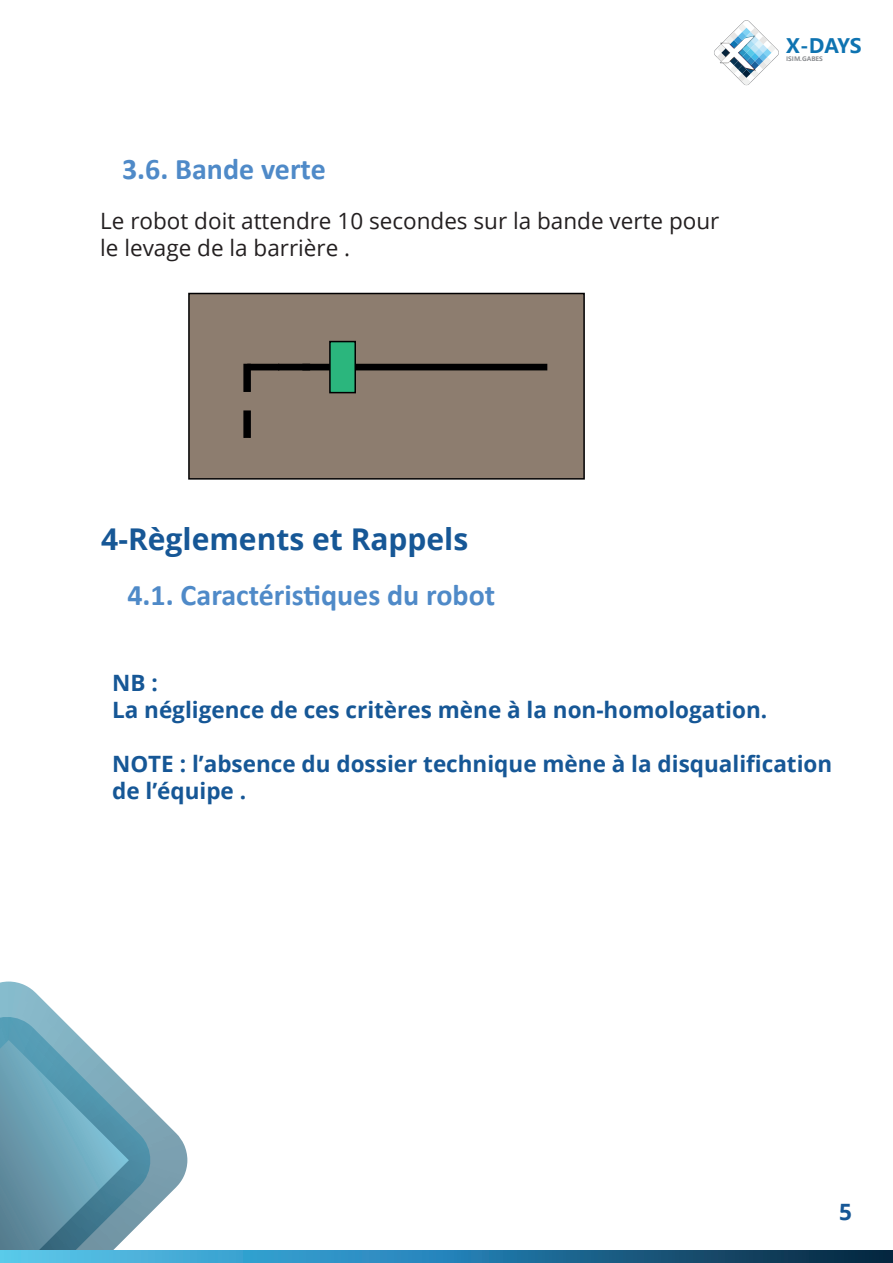
<style>
.page{position:relative;width:893px;height:1263px;background:#fff}
.page>*{position:absolute;margin:0;border:0;box-sizing:border-box;transform-origin:0 0}
.t1{font:700 30px "Calibri";color:#4f8ac8}
.t2{font:700 30px "Open Sans";color:#165796}
.t3{font:700 22.5px/27px "Open Sans";color:#165796}
.t4{font:22.5px/27px "Open Sans";color:#231f20}
.t5{font:700 19.8px "Microsoft Ya Hei UI";color:#0e73b1}
.t6{font:700 6.15px "Microsoft Ya Hei UI";color:#8b8d90}
</style>
<div class="page">
<div style="left:188px;top:293px;width:397px;height:187px;background:#8d7d6f;border:2px solid #000001"></div>
<div style="left:302px;top:364px;width:245px;height:6px;background:#000001"></div>
<div style="left:329px;top:341px;width:27px;height:52px;background:#2bb67d;border:2px solid #000001"></div>
<svg style="left:243px;top:410px;width:8px;height:28px"></svg>
<svg style="left:243px;top:364px;width:8px;height:28px"></svg>
<div style="left:247px;top:364px;width:32px;height:6px;background:#000001"></div>
<div style="left:278px;top:364px;width:32px;height:6px;background:#000001"></div>
<svg style="left:0;top:981px;width:187px;height:269px"></svg>
<svg style="left:0;top:1250px;width:893px;height:13px;background:#2a7ba4"></svg>
<svg style="left:714px;top:20px;width:65px;height:66px"></svg>
<p class="t5" style="left:786px;top:33px;width:77px">X-DAYS</p>
<h1 class="t1" style="left:122px;top:148px;width:205px">3.6. Bande verte</h1>
<p class="t4" style="left:100px;top:207px;width:621px">Le robot doit attendre 10 secondes sur la bande verte pour le levage de la barrière .</p>
<p class="t6" style="left:786px;top:54px;width:38px">ISIM.GABES</p>
<h1 class="t2" style="left:101px;top:518px;width:369px">4-Règlements et Rappels</h1>
<h1 class="t1" style="left:127px;top:574px;width:369px">4.1. Caractéristiques du robot</h1>
<p class="t3" style="left:112px;top:668px;width:657px">NB :<br>La négligence de ces critères mène à la non-homologation.</p>
<p class="t3" style="left:112px;top:749px;width:722px">NOTE : l’absence du dossier technique mène à la disqualification de l’équipe .</p>
<p class="t3" style="left:839px;top:1198px;width:14px">5</p>
</div>
